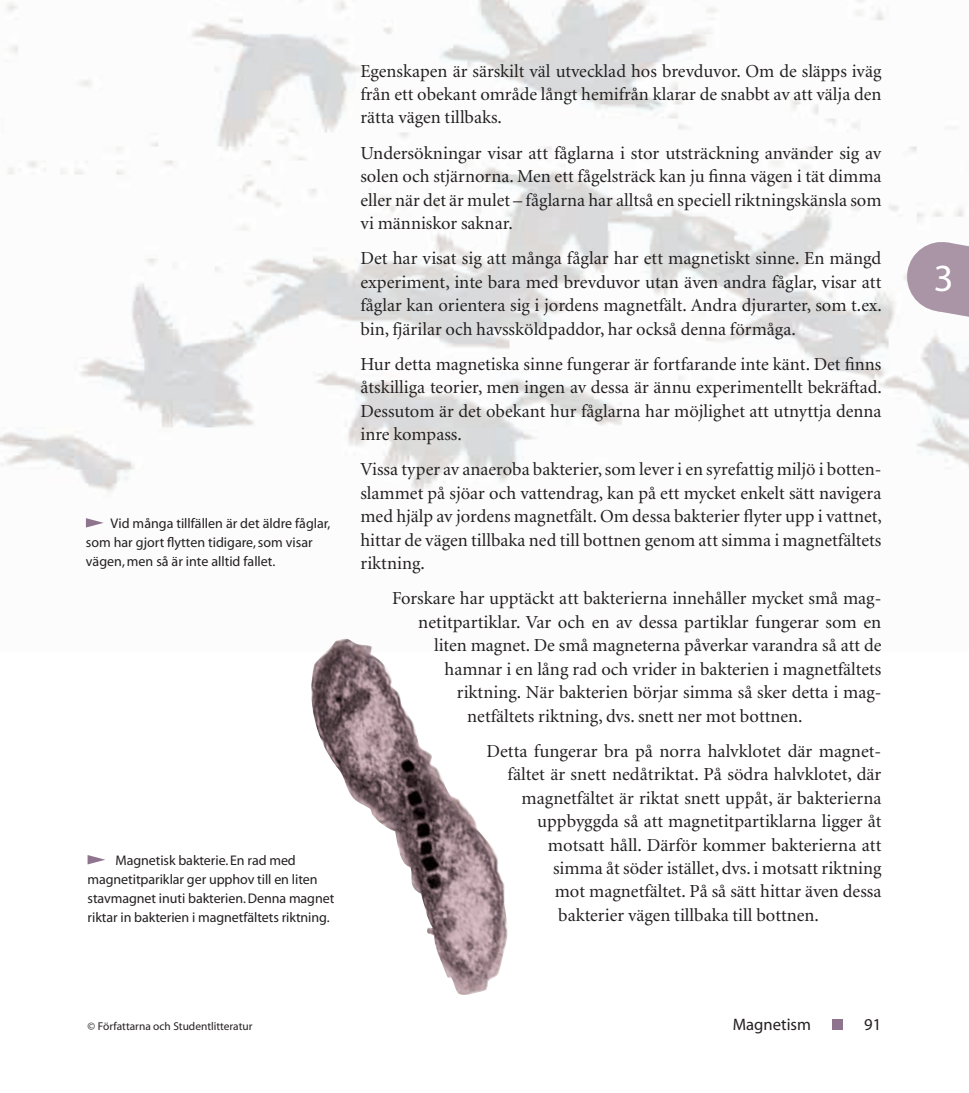
<style>
.page{position:relative;width:969px;height:1093px;background:#fff}
.page>*{position:absolute;margin:0;border:0;box-sizing:border-box;transform-origin:0 0}
.t1{font:38.5px "Myriad";color:#fff}
.SV-Brödtext{font:18.38px/23.4px "Minion";color:#231f20;text-align:justify}
.sidfot{font:16.62px "Myriad";color:#231f20}
.bildtext{font:14px/19.2px "Myriad";letter-spacing:-.005em;color:#231f20}
.sidfot-2{font:11.38px "Myriad";color:#231f20}
</style>
<div class="page">
<div style="left:832px;top:1019px;width:11px;height:11px;background:#8e758d"></div>
<img style="left:0;top:0;width:969px;height:528px">
<svg style="left:901px;top:236px;width:68px;height:92px"></svg>
<svg style="left:86px;top:518px;width:18px;height:9px"></svg>
<svg style="left:88px;top:855px;width:17px;height:9px"></svg>
<img style="left:311px;top:638px;width:197px;height:357px">
<p class="bildtext" style="left:86px;top:514px;width:246px;text-indent:25px">Vid många tillfällen är det äldre fåglar, som har gjort flytten tidigare, som visar vägen, men så är inte alltid fallet.</p>
<p class="bildtext" style="left:88px;top:851px;width:248px;text-indent:28px">Magnetisk bakterie. En rad med magnetitpariklar ger upphov till en liten stavmagnet inuti bakterien. Denna magnet riktar in bakterien i magnetfältets riktning.</p>
<p class="SV-Brödtext" style="left:360px;top:60px;width:522px">Egenskapen är särskilt väl utvecklad hos brevduvor. Om de släpps iväg från ett obekant område långt hemifrån klarar de snabbt av att välja den rätta vägen tillbaks.</p>
<p class="SV-Brödtext" style="left:360px;top:142px;width:522px">Undersökningar visar att fåglarna i stor utsträckning använder sig av solen och stjärnorna. Men ett fågelsträck kan ju finna vägen i tät dimma eller när det är mulet – fåglarna har alltså en speciell riktningskänsla som vi människor saknar.</p>
<p class="SV-Brödtext" style="left:360px;top:247px;width:523px">Det har visat sig att många fåglar har ett magnetiskt sinne. En mängd experiment, inte bara med brevduvor utan även andra fåglar, visar att fåglar kan orientera sig i jordens magnetfält. Andra djurarter, som t.ex. bin, fjärilar och havssköldpaddor, har också denna förmåga.</p>
<p class="SV-Brödtext" style="left:360px;top:353px;width:523px">Hur detta magnetiska sinne fungerar är fortfarande inte känt. Det finns åtskilliga teorier, men ingen av dessa är ännu experimentellt bekräftad.<br>Dessutom är det obekant hur fåglarna har möjlighet att utnyttja denna inre kompass.</p>
<p class="SV-Brödtext" style="left:360px;top:458px;width:523px">Vissa typer av anaeroba bakterier, som lever i en syrefattig miljö i botten&shy;slammet på sjöar och vattendrag, kan på ett mycket enkelt sätt navigera med hjälp av jordens magnetfält. Om dessa bakterier flyter upp i vattnet, hittar de vägen tillbaka ned till bottnen genom att simma i magnetfältets riktning.</p>
<p class="SV-Brödtext" style="left:392px;top:587px;width:491px">Forskare har upptäckt att bakterierna innehåller mycket små mag-</p>
<p class="SV-Brödtext" style="left:418px;top:611px;width:464px">netitpartiklar. Var och en av dessa partiklar fungerar som en</p>
<p class="SV-Brödtext" style="left:434px;top:634px;width:449px">liten magnet. De små magneterna påverkar varandra så att de</p>
<p class="SV-Brödtext" style="left:444px;top:658px;width:438px">hamnar i en lång rad och vrider in bakterien i magnetfältets</p>
<p class="SV-Brödtext" style="left:457px;top:681px;width:426px">riktning. När bakterien börjar simma så sker detta i mag-</p>
<p class="SV-Brödtext" style="left:467px;top:705px;width:337px">netfältets riktning, dvs. snett ner mot bottnen.</p>
<p class="SV-Brödtext" style="left:486px;top:740px;width:396px">Detta fungerar bra på norra halvklotet där magnet-</p>
<p class="SV-Brödtext" style="left:507px;top:763px;width:375px">fältet är snett nedåtriktat. På södra halvklotet, där</p>
<p class="SV-Brödtext" style="left:521px;top:787px;width:361px">magnetfältet är riktat snett uppåt, är bakterierna</p>
<p class="SV-Brödtext" style="left:537px;top:810px;width:346px">uppbyggda så att magnetitpartiklarna ligger åt</p>
<p class="SV-Brödtext" style="left:548px;top:833px;width:335px">motsatt håll. Därför kommer bakterierna att</p>
<p class="SV-Brödtext" style="left:553px;top:857px;width:330px">simma åt söder istället, dvs. i motsatt riktning</p>
<p class="SV-Brödtext" style="left:555px;top:880px;width:328px">mot magnetfältet. På så sätt hittar även dessa</p>
<p class="SV-Brödtext" style="left:558px;top:904px;width:262px">bakterier vägen tillbaka till bottnen.</p>
<p class="sidfot-2" style="left:88px;top:1021px;width:166px">© Författarna och Studentlitteratur</p>
<p class="sidfot" style="left:733px;top:1016px;width:80px">Magnetism</p>
<p class="sidfot" style="left:864px;top:1016px;width:19px">91</p>
<p class="t1" style="left:934px;top:259px;width:21px">3</p>
</div>
